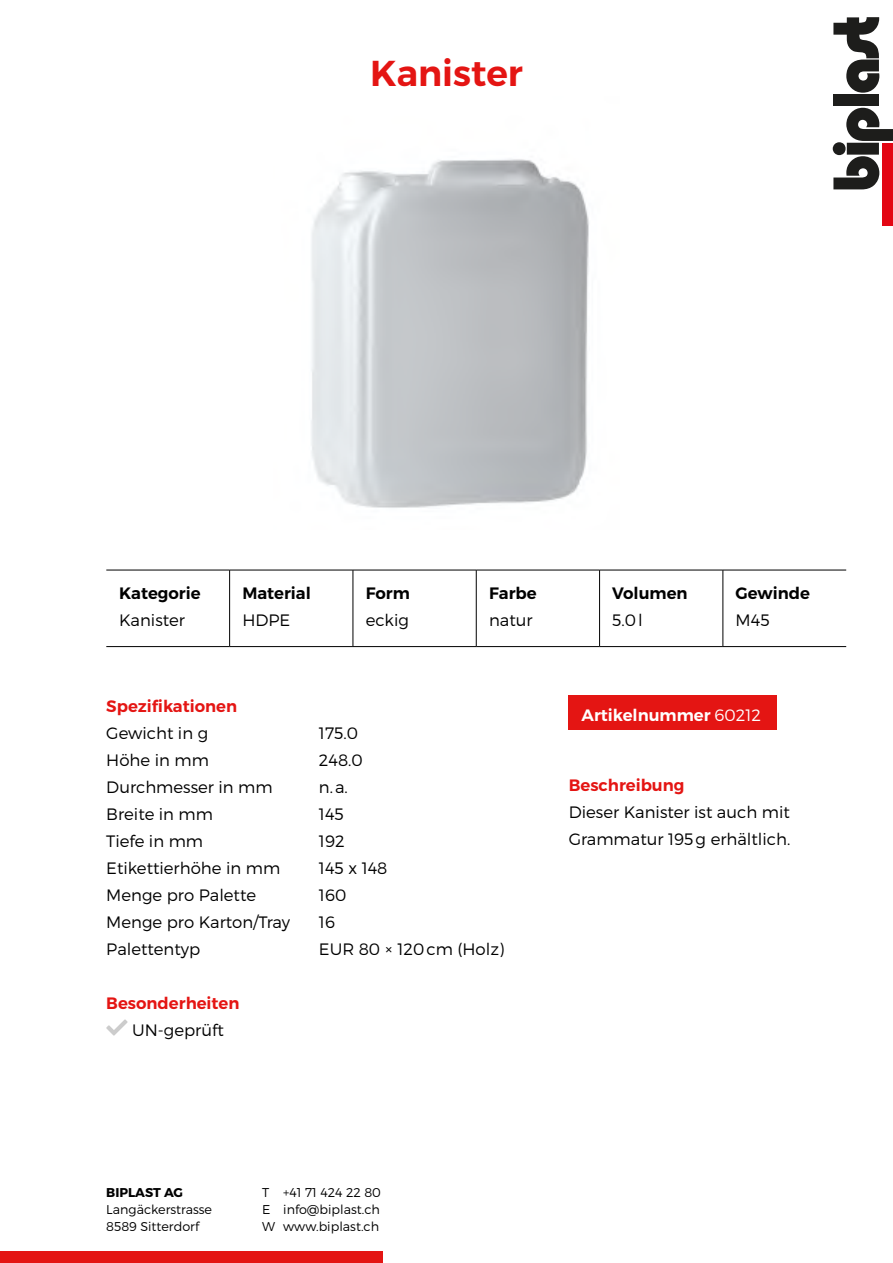
<style>
.page{position:relative;width:893px;height:1263px;background:#fff}
.page>*{position:absolute;margin:0;border:0;box-sizing:border-box;transform-origin:0 0}
.t1{font:600 36px "Montserrat";color:#e41513}
.t2{font:300 16.5px/27px "Montserrat";color:#000}
.t3{font:600 16.5px "Montserrat";color:#e41513}
.t4{font:600 16.5px "Montserrat";color:#000}
.t5{font:600 16.5px "Montserrat";color:#fff}
.t6{font:300 12.75px/17.2px "Montserrat";color:#000}
.t7{font:700 12.75px "Montserrat";color:#000}
.s1{font-weight:300}
</style>
<div class="page">
<div style="left:833px;top:94px;width:46px;height:12px;background:#1d1d1b"></div>
<svg style="left:833px;top:17px;width:46px;height:76px"></svg>
<svg style="left:833px;top:108px;width:60px;height:81px"></svg>
<div style="left:882px;top:143px;width:11px;height:83px;background:#e30613"></div>
<div style="left:0;top:1251px;width:383px;height:12px;background:#e41513"></div>
<svg style="left:106px;top:1019px;width:22px;height:17px"></svg>
<hr style="left:106px;top:570px;width:124px;height:1px;background:#000">
<hr style="left:230px;top:570px;width:123px;height:1px;background:#000">
<hr style="left:229px;top:570px;width:1px;height:76px;background:#000">
<hr style="left:353px;top:570px;width:123px;height:1px;background:#000">
<hr style="left:476px;top:570px;width:124px;height:1px;background:#000">
<hr style="left:600px;top:570px;width:123px;height:1px;background:#000">
<hr style="left:723px;top:570px;width:123px;height:1px;background:#000">
<hr style="left:106px;top:646px;width:124px;height:1px;background:#000">
<hr style="left:230px;top:646px;width:123px;height:1px;background:#000">
<hr style="left:353px;top:646px;width:123px;height:1px;background:#000">
<hr style="left:476px;top:646px;width:124px;height:1px;background:#000">
<hr style="left:600px;top:646px;width:123px;height:1px;background:#000">
<hr style="left:723px;top:646px;width:123px;height:1px;background:#000">
<hr style="left:353px;top:570px;width:1px;height:76px;background:#000">
<hr style="left:476px;top:570px;width:1px;height:76px;background:#000">
<hr style="left:599px;top:570px;width:1px;height:76px;background:#000">
<hr style="left:723px;top:570px;width:1px;height:76px;background:#000">
<div style="left:569px;top:695px;width:208px;height:35px;background:#e41513"></div>
<img style="left:311px;top:159px;width:278px;height:349px">
<h1 class="t1" style="left:370px;top:51px;width:154px">Kanister</h1>
<p class="t4" style="left:119px;top:583px;width:83px">Kategorie</p>
<p class="t2" style="left:119px;top:606px;width:67px">Kanister</p>
<p class="t4" style="left:242px;top:583px;width:70px">Material</p>
<p class="t2" style="left:242px;top:606px;width:49px">HDPE</p>
<p class="t4" style="left:366px;top:583px;width:46px">Form</p>
<p class="t2" style="left:366px;top:606px;width:45px">eckig</p>
<p class="t4" style="left:489px;top:583px;width:49px">Farbe</p>
<p class="t2" style="left:489px;top:606px;width:45px">natur</p>
<p class="t4" style="left:612px;top:583px;width:77px">Volumen</p>
<p class="t2" style="left:612px;top:606px;width:32px">5.0l</p>
<p class="t4" style="left:736px;top:583px;width:76px">Gewinde</p>
<p class="t2" style="left:736px;top:606px;width:36px">M45</p>
<p class="t3" style="left:106px;top:695px;width:132px">Spezifikationen</p>
<p class="t2" style="left:106px;top:719px;width:103px">Gewicht in g</p>
<p class="t2" style="left:319px;top:719px;width:41px">175.0</p>
<p class="t2" style="left:106px;top:746px;width:104px">Höhe in mm</p>
<p class="t2" style="left:319px;top:746px;width:45px">248.0</p>
<p class="t2" style="left:106px;top:773px;width:168px">Durchmesser in mm</p>
<p class="t2" style="left:319px;top:773px;width:30px">n.a.</p>
<p class="t2" style="left:106px;top:800px;width:108px">Breite in mm</p>
<p class="t2" style="left:319px;top:800px;width:26px">145</p>
<p class="t2" style="left:106px;top:827px;width:98px">Tiefe in mm</p>
<p class="t2" style="left:319px;top:827px;width:27px">192</p>
<p class="t2" style="left:106px;top:854px;width:175px">Etikettierhöhe in mm</p>
<p class="t2" style="left:319px;top:854px;width:70px">145 x 148</p>
<p class="t2" style="left:106px;top:881px;width:151px">Menge pro Palette</p>
<p class="t2" style="left:319px;top:881px;width:29px">160</p>
<p class="t2" style="left:106px;top:908px;width:185px">Menge pro Karton/Tray</p>
<p class="t2" style="left:319px;top:908px;width:18px">16</p>
<p class="t2" style="left:106px;top:935px;width:95px">Palettentyp</p>
<p class="t2" style="left:319px;top:935px;width:187px">EUR 80 × 120cm (Holz)</p>
<p class="t3" style="left:106px;top:992px;width:135px">Besonderheiten</p>
<p class="t2" style="left:132px;top:1016px;width:93px">UN-geprüft</p>
<p class="t5" style="left:581px;top:704px;width:181px">Artikelnummer <span class="s1">60212</span></p>
<p class="t3" style="left:569px;top:774px;width:117px">Beschreibung</p>
<p class="t2" style="left:569px;top:798px;width:223px">Dieser Kanister ist auch mit<br>Grammatur 195g erhältlich.</p>
<p class="t7" style="left:106px;top:1184px;width:78px">BIPLAST AG</p>
<p class="t6" style="left:106px;top:1200px;width:107px">Langäckerstrasse<br>8589 Sitterdorf</p>
<p class="t6" style="left:262px;top:1183px;width:120px;text-align:justify">T +41 71 424 22 80<br>E info@biplast.ch W www.biplast.ch</p>
</div>
